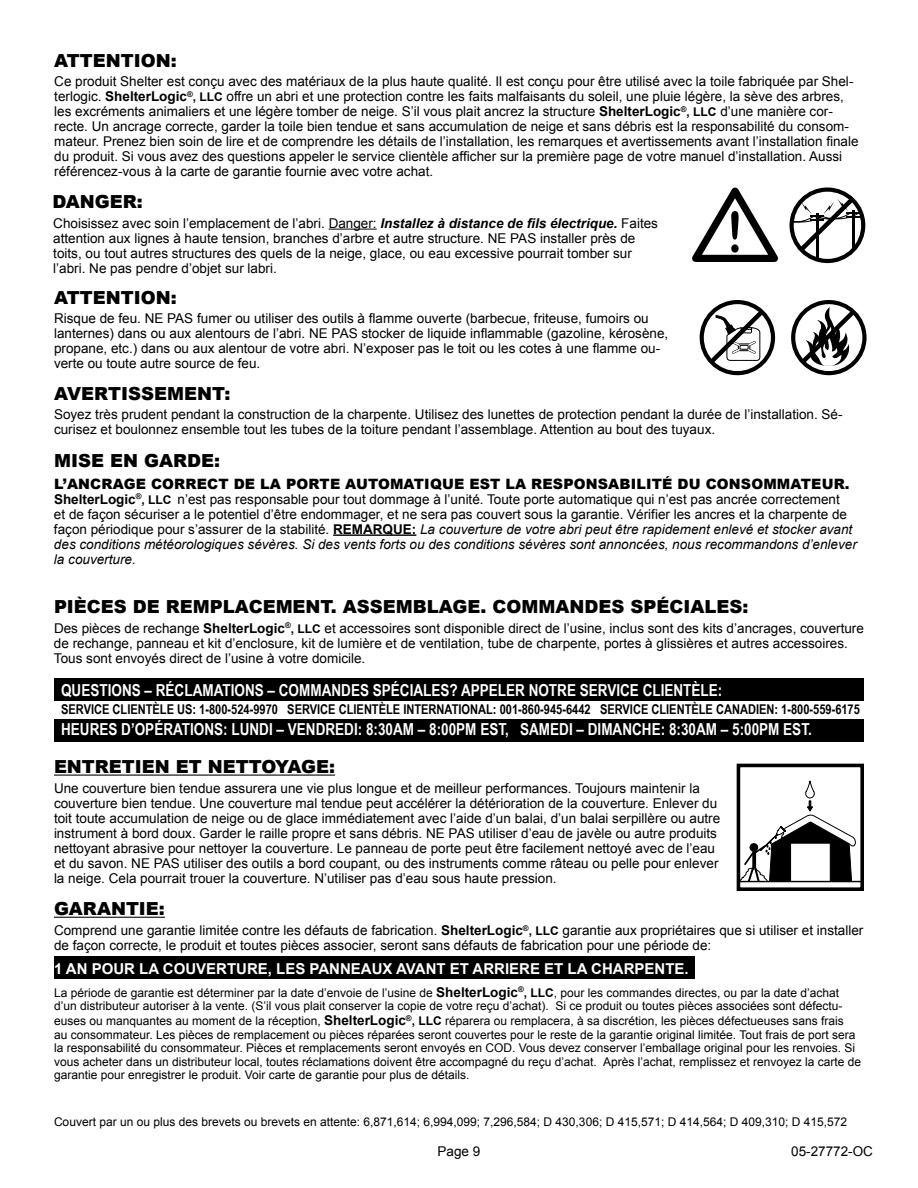
<style>
.page{position:relative;width:918px;height:1188px;background:#fff}
.page>*{position:absolute;margin:0;border:0;box-sizing:border-box;transform-origin:0 0}
.t1{font:900 18px "Arial";color:#000}
.t2{font:700 16.5px "Arial Narrow";color:#fff}
.t3{font:700 15px "Arial";color:#fff}
.t4{font:900 14.25px "Arial";letter-spacing:.01em;color:#000}
.t5{font:13.5px/15px "Arial";color:#000}
.t6{font:700 13.5px "Arial Narrow";color:#000}
.t7{font:12px/13.5px "Arial";color:#000}
.s1{font-weight:700}
.s2{font-weight:700;font-size:12px}
.s3{font-weight:700;font-style:italic}
.s4{font-style:italic}
.s5{font-weight:700;font-size:13.5px}
</style>
<div class="page">
<hr style="left:333px;top:534px;width:83px;height:2px;background:#000">
<hr style="left:54px;top:775px;width:281px;height:1px;background:#000">
<hr style="left:329px;top:229px;width:48px;height:1px;background:#000">
<div style="left:54px;top:956px;width:640px;height:22px;background:#000"></div>
<hr style="left:54px;top:917px;width:111px;height:1px;background:#000">
<div style="left:54px;top:719px;width:810px;height:23px;background:#000"></div>
<div style="left:54px;top:679px;width:810px;height:22px;background:#000"></div>
<svg style="left:791px;top:300px;width:76px;height:75px"></svg>
<svg style="left:700px;top:300px;width:75px;height:75px"></svg>
<svg style="left:692px;top:187px;width:173px;height:77px"></svg>
<div style="left:737px;top:764px;width:127px;height:127px;border:4px solid #000"></div>
<hr style="left:739px;top:881px;width:122px;height:1px;background:#000">
<svg style="left:739px;top:779px;width:116px;height:102px"></svg>
<h1 class="t1" style="left:54px;top:50px;width:27px">ATTENT</h1>
<h1 class="t1" style="left:134px;top:50px;width:44px">ION:</h1>
<p class="t5" style="left:54px;top:74px;width:806px">Ce produit Shelter est conçu avec des matériaux de la plus haute qualité. Il est conçu pour être utilisé avec la toile fabriquée par Shel&shy;terlogic. <span class="s1">ShelterLogic</span><sup>®</sup><span class="s2">, LLC</span> offre un abri et une protection contre les faits malfaisants du soleil, une pluie légère, la sève des arbres, les excréments animaliers et une légère tomber de neige. S’il vous plait ancrez la structure <span class="s1">ShelterLogic</span><sup>®</sup><span class="s2">, LLC</span> d’une manière cor&shy;recte. Un ancrage correcte, garder la toile bien tendue et sans accumulation de neige et sans débris est la responsabilité du consom&shy;mateur. Prenez bien soin de lire et de comprendre les détails de l’installation, les remarques et avertissements avant l’installation finale du produit. Si vous avez des questions appeler le service clientèle afficher sur la première page de votre manuel d’installation. Aussi référencez-vous à la carte de garantie fournie avec votre achat.</p>
<h1 class="t1" style="left:52px;top:191px;width:92px">DANGER:</h1>
<p class="t5" style="left:53px;top:216px;width:606px">Choisissez avec soin l’emplacement de l’abri. Danger: <span class="s3">Installez à distance de fils électrique.</span> Faites attention aux lignes à haute tension, branches d’arbre et autre structure. NE PAS installer près de toits, ou tout autres structures des quels de la neige, glace, ou eau excessive pourrait tomber sur l’abri. Ne pas pendre d’objet sur labri.</p>
<h1 class="t1" style="left:54px;top:287px;width:27px">ATTENT</h1>
<h1 class="t1" style="left:134px;top:287px;width:44px">ION:</h1>
<p class="t5" style="left:54px;top:311px;width:616px">Risque de feu. NE PAS fumer ou utiliser des outils à flamme ouverte (barbecue, friteuse, fumoirs ou lanternes) dans ou aux alentours de l’abri. NE PAS stocker de liquide inflammable (gazoline, kérosène, propane, etc.) dans ou aux alentour de votre abri. N’exposer pas le toit ou les cotes à une flamme ou&shy;verte ou toute autre source de feu.</p>
<h1 class="t1" style="left:54px;top:384px;width:178px">AVERTISSEMENT:</h1>
<p class="t5" style="left:54px;top:407px;width:790px">Soyez très prudent pendant la construction de la charpente. Utilisez des lunettes de protection pendant la durée de l’installation. Sé&shy;curisez et boulonnez ensemble tout les tubes de la toiture pendant l’assemblage. Attention au bout des tuyaux.</p>
<h1 class="t1" style="left:54px;top:450px;width:167px">MISE EN GARDE:</h1>
<p class="t4" style="left:54px;top:476px;width:565px">L’ANCRAG E CORRECT DE LA PORTE AUTOMATI QU E EST LA RESPONSABI</p>
<p class="t4" style="left:636px;top:476px;width:141px">LITÉ DU CONSOMMA</p>
<p class="t4" style="left:801px;top:476px;width:50px">TEU R.</p>
<p class="t5" style="left:54px;top:492px;width:804px"><span class="s1">ShelterLogic</span><sup>®</sup><span class="s2">, LLC</span> n’est pas responsable pour tout dommage à l’unité. Toute porte automatique qui n’est pas ancrée correctement<br>et de façon sécuriser a le potentiel d’être endommager, et ne sera pas couvert sous la garantie. Vérifier les ancres et la charpente de façon périodique pour s’assurer de la stabilité. <span class="s1">REMARQUE:</span> <span class="s4">La couverture de votre abri peut être rapidement enlevé et stocker avant des conditions météorologiques sévères. Si des vents forts ou des conditions sévères sont annoncées, nous recommandons d’enlever la couverture.</span></p>
<h1 class="t1" style="left:54px;top:596px;width:485px">PI ÈCES DE REMPLACEMENT. ASSEMBLAGE. COMMA</h1>
<h1 class="t1" style="left:570px;top:596px;width:113px">NDES SPÉCIA</h1>
<h1 class="t1" style="left:705px;top:596px;width:45px">LES:</h1>
<p class="t5" style="left:54px;top:621px;width:811px">Des pièces de rechange <span class="s1">ShelterLogic</span><sup>®</sup><span class="s2">, LLC</span> et accessoires sont disponible direct de l’usine, inclus sont des kits d’ancrages, couverture de rechange, panneau et kit d’enclosure, kit de lumière et de ventilation, tube de charpente, portes à glissières et autres accessoires.<br>Tous sont envoyés direct de l’usine à votre domicile.</p>
<p class="t2" style="left:61px;top:677px;width:20px">QUESTIONS</p>
<p class="t2" style="left:145px;top:677px;width:40px">– RÉCLAMATIONS</p>
<p class="t2" style="left:268px;top:677px;width:32px">– COMMANDES</p>
<p class="t2" style="left:373px;top:677px;width:37px">SPÉCIALES</p>
<p class="t2" style="left:450px;top:677px;width:32px">? APPELER</p>
<p class="t2" style="left:529px;top:677px;width:11px">NOTRE</p>
<p class="t2" style="left:580px;top:677px;width:72px">SERVICECLIENT</p>
<p class="t2" style="left:692px;top:677px;width:32px">ÈLE:</p>
<p class="t6" style="left:61px;top:699px;width:60px">SERVICE CLIENT</p>
<p class="t6" style="left:153px;top:699px;width:194px">ÈLE US: 1-800-524-9970 SERVICE CLIENT</p>
<p class="t6" style="left:379px;top:699px;width:33px">ÈLE INTERNATIONAL</p>
<p class="t6" style="left:493px;top:699px;width:174px">: 001-860-945-6442 SERVICE CLIENT</p>
<p class="t6" style="left:691px;top:699px;width:41px">ÈLE CANADIEN</p>
<p class="t6" style="left:774px;top:699px;width:87px">: 1-800-559-6175</p>
<p class="t2" style="left:61px;top:716px;width:20px">HEURES</p>
<p class="t2" style="left:121px;top:716px;width:52px">D’OPÉRATIONS</p>
<p class="t2" style="left:223px;top:716px;width:26px">: LUNDI</p>
<p class="t2" style="left:277px;top:716px;width:21px">– VENDREDI</p>
<p class="t2" style="left:358px;top:716px;width:181px">: 8:30AM – 8:00PM EST, SAMEDI</p>
<p class="t2" style="left:577px;top:716px;width:31px">– DIMANCHE</p>
<p class="t2" style="left:661px;top:716px;width:153px">: 8:30AM – 5:00PM EST.</p>
<h1 class="t1" style="left:54px;top:756px;width:236px">ENTRETI EN ET NETTOYAG</h1>
<h1 class="t1" style="left:316px;top:756px;width:20px">E:</h1>
<p class="t5" style="left:54px;top:781px;width:668px">Une couverture bien tendue assurera une vie plus longue et de meilleur performances. Toujours maintenir la couverture bien tendue. Une couverture mal tendue peut accélérer la détérioration de la couverture. Enlever du toit toute accumulation de neige ou de glace immédiatement avec l’aide d’un balai, d’un balai serpillère ou autre instrument à bord doux. Garder le raille propre et sans débris. NE PAS utiliser d’eau de javèle ou autre produits nettoyant abrasive pour nettoyer la couverture. Le panneau de porte peut être facilement nettoyé avec de l’eau et du savon. NE PAS utiliser des outils a bord coupant, ou des instruments comme râteau ou pelle pour enlever la neige. Cela pourrait trouer la couverture. N’utiliser pas d’eau sous haute pression.</p>
<h1 class="t1" style="left:54px;top:899px;width:112px">GARANT IE:</h1>
<p class="t5" style="left:54px;top:923px;width:811px">Comprend une garantie limitée contre les défauts de fabrication. <span class="s1">ShelterLogic</span><sup>®</sup><span class="s2">, LLC</span> garantie aux propriétaires que si utiliser et installer de façon correcte, le produit et toutes pièces associer, seront sans défauts de fabrication pour une période de:</p>
<p class="t3" style="left:54px;top:959px;width:636px">1 AN POUR LA COUVERTURE, LES PANNEAUX AVANT ET ARRIERE ET LA CHARPENTE.</p>
<p class="t7" style="left:54px;top:986px;width:790px">La période de garantie est déterminer par la date d’envoie de l’usine de <span class="s5">ShelterLogic</span><sup>®</sup><span class="s1">, LLC</span>, pour les commandes directes, ou par la date d’achat d’un distributeur autoriser à la vente. (S’il vous plait conserver la copie de votre reçu d’achat). Si ce produit ou toutes pièces associées sont défectu-</p>
<p class="t7" style="left:54px;top:1014px;width:809px">euses ou manquantes au moment de la réception, <span class="s5">ShelterLogic</span><sup>®</sup><span class="s1">, LLC</span> réparera ou remplacera, à sa discrétion, les pièces défectueuses sans frais<br>au consommateur. Les pièces de remplacement ou pièces réparées seront couvertes pour le reste de la garantie original limitée. Tout frais de port sera la responsabilité du consommateur. Pièces et remplacements seront envoyés en COD. Vous devez conserver l’emballage original pour les renvoies. Si vous acheter dans un distributeur local, toutes réclamations doivent être accompagné du reçu d’achat. Après l’achat, remplissez et renvoyez la carte de garantie pour enregistrer le produit. Voir carte de garantie pour plus de détails.</p>
<p class="t7" style="left:54px;top:1115px;width:795px">Couvert par un ou plus des brevets ou brevets en attente: 6,871,614; 6,994,099; 7,296,584; D 430,306; D 415,571; D 414,564; D 409,310; D 415,572</p>
<p class="t5" style="left:438px;top:1144px;width:44px">Page 9</p>
<p class="t5" style="left:791px;top:1144px;width:83px">05-27772-OC</p>
</div>
